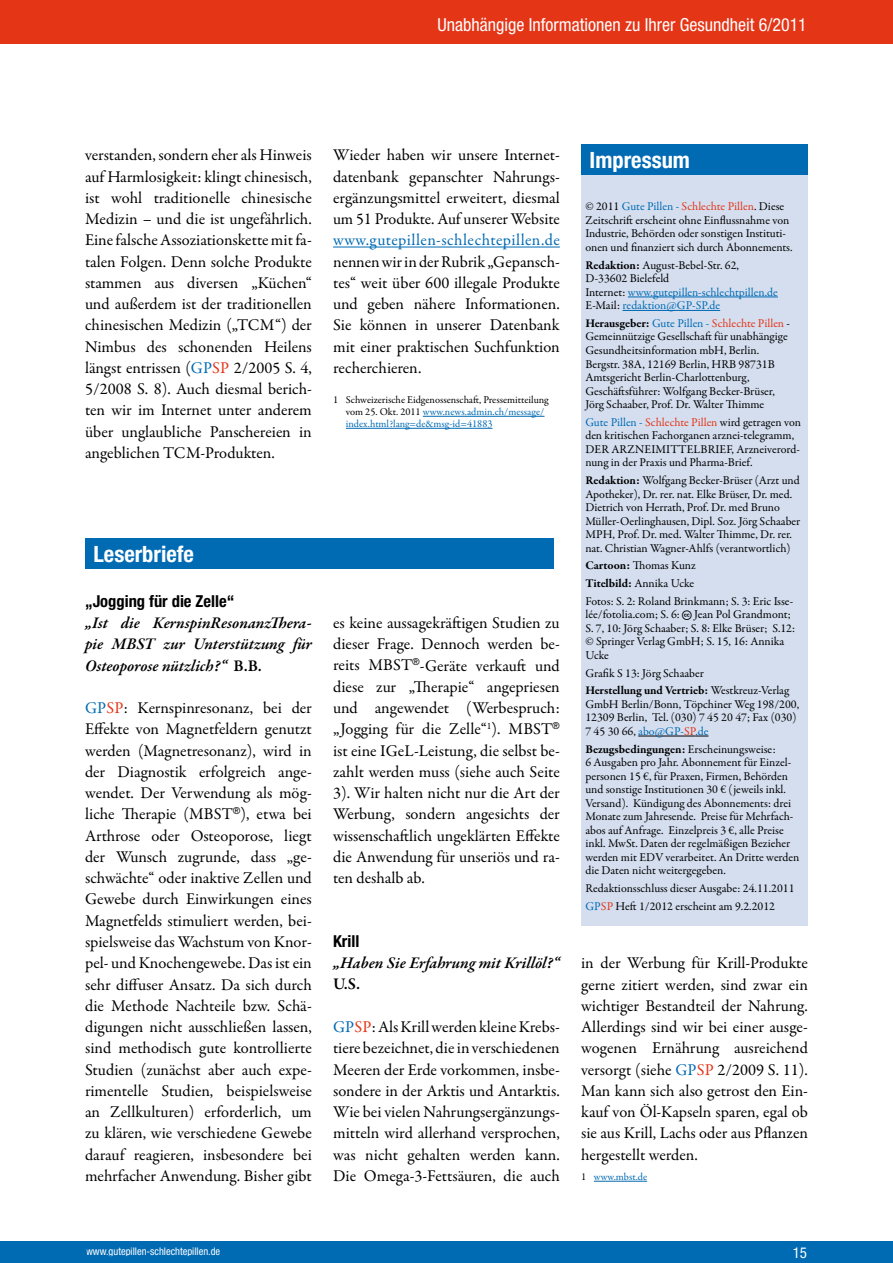
<style>
.page{position:relative;width:893px;height:1263px;background:#fff}
.page>*{position:absolute;margin:0;border:0;box-sizing:border-box;transform-origin:0 0}
.t1{font:700 condensed 22.5px "Helvetica Neue LT";color:#fff}
.t2{font:condensed 18px "Helvetica Neue LT";color:#fff}
.t3{font:16.5px/21.3px "Garamond Premr Pro";letter-spacing:-.005em;color:#000;text-align:justify}
.t4{font:italic 600 16.5px/21.3px "Garamond Premr Pro";letter-spacing:-.005em;color:#000;text-align:justify}
.t5{font:16.5px "Garamond Premr Pro";letter-spacing:.025em;color:#006ab3}
.t6{font:700 condensed 16.5px "Helvetica Neue LT";color:#000}
.t7{font:600 16.5px "Garamond Premr Pro";color:#000}
.t8{font:condensed 15px "Helvetica Neue LT";color:#fff}
.t9{font:12px/13.5px "Garamond Premr Pro";color:#000}
.t10{font:10.5px/12px "Garamond Premr Pro";color:#000}
.t11{font:condensed 10.5px "Helvetica Neue LT";color:#fff}
.t12{font:10.5px "Garamond Premr Pro";color:#006ab3}
.s1{color:#006ab3}
.s2{color:#e53517}
.s3{font-style:normal}
.s4{font-weight:700}
.s5{color:#000}
</style>
<div class="page">
<div style="left:0;top:0;width:893px;height:43px;background:#e53517"></div>
<div style="left:0;top:1241px;width:893px;height:22px;background:#006ab3"></div>
<div style="left:85px;top:538px;width:468px;height:30px;background:#006ab3"></div>
<div style="left:581px;top:175px;width:227px;height:751px;background:#d4deef"></div>
<hr style="left:628px;top:297px;width:150px;height:1px;background:#006ab3">
<hr style="left:622px;top:310px;width:98px;height:1px;background:#006ab3">
<hr style="left:638px;top:736px;width:46px;height:1px;background:#000">
<svg style="left:684px;top:736px;width:24px;height:1px"></svg>
<div style="left:581px;top:145px;width:227px;height:30px;background:#006ab3"></div>
<hr style="left:594px;top:1181px;width:53px;height:1px;background:#006ab3">
<hr style="left:333px;top:247px;width:227px;height:1px;background:#006ab3">
<hr style="left:423px;top:416px;width:121px;height:1px;background:#006ab3">
<hr style="left:346px;top:428px;width:147px;height:1px;background:#006ab3">
<p class="t2" style="left:437px;top:14px;width:371px">Unabhängige Informationen zu Ihrer Gesundheit 6/2011</p>
<p class="t3" style="left:85px;top:145px;width:228px">verstanden, sondern eher als Hinweis auf Harmlosigkeit: klingt chinesisch, ist wohl traditionelle chinesische Medizin – und die ist ungefährlich.<br>Eine falsche Assoziationskette mit fa&shy;talen Folgen. Denn solche Produkte stammen aus diversen „Küchen“ und außerdem ist der traditionellen chinesischen Medizin („TCM“) der Nimbus des schonenden Heilens längst entrissen (<span class="s1">GP</span><span class="s2">SP</span> 2/2005 S. 4, 5/2008 S. 8). Auch diesmal berich&shy;ten wir im Internet unter anderem über unglaubliche Panschereien in angeblichen TCM-Produkten.</p>
<p class="t3" style="left:333px;top:145px;width:228px">Wieder haben wir unsere Internet&shy;datenbank gepanschter Nahrungs&shy;ergänzungsmittel erweitert, diesmal um 51 Produkte. Auf unserer Website</p>
<p class="t5" style="left:333px;top:230px;width:228px">www.gutepillen-schlechtepillen.de</p>
<p class="t3" style="left:333px;top:251px;width:228px">nennen wir in der Rubrik „Gepansch&shy;tes“ weit über 600 illegale Produkte und geben nähere Informationen.<br>Sie können in unserer Datenbank mit einer praktischen Suchfunktion recherchieren.</p>
<p class="t10" style="left:346px;top:394px;width:204px;text-indent:-13px">1 Schweizerische Eidgenossenschaft, Pressemitteilung vom 25. Okt. 2011 <span class="s1">www.news.admin.ch/message/ index.html?lang=de&amp;msg-id=41883</span></p>
<h1 class="t1" style="left:94px;top:540px;width:102px">Leserbriefe</h1>
<p class="t6" style="left:85px;top:591px;width:151px">„Jogging für die Zelle“</p>
<p class="t4" style="left:85px;top:613px;width:228px">„Ist die KernspinResonanzThera&shy;pie MBST zur Unterstützung für Osteoporose nützlich?“ <span class="s3">B.B.</span></p>
<p class="t3" style="left:85px;top:698px;width:228px"><span class="s1">GP</span><span class="s2">SP</span>: Kernspinresonanz, bei der Effekte von Magnetfeldern genutzt werden (Magnetresonanz), wird in der Diagnostik erfolgreich ange&shy;wendet. Der Verwendung als mög&shy;liche Therapie (MBST<sup>®</sup>), etwa bei Arthrose oder Osteoporose, liegt der Wunsch zugrunde, dass „ge&shy;schwächte“ oder inaktive Zellen und Gewebe durch Einwirkungen eines Magnetfelds stimuliert werden, bei&shy;spielsweise das Wachstum von Knor&shy;pel- und Knochengewebe. Das ist ein sehr diffuser Ansatz. Da sich durch die Methode Nachteile bzw. Schä&shy;digungen nicht ausschließen lassen, sind methodisch gute kontrollierte Studien (zunächst aber auch expe&shy;rimentelle Studien, beispielsweise an Zellkulturen) erforderlich, um zu klären, wie verschiedene Gewebe darauf reagieren, insbesondere bei mehrfacher Anwendung. Bisher gibt</p>
<p class="t3" style="left:333px;top:612px;width:228px">es keine aussagekräftigen Studien zu dieser Frage. Dennoch werden be&shy;reits MBST<sup>®</sup>-Geräte verkauft und diese zur „Therapie“ angepriesen und angewendet (Werbespruch: „Jogging für die Zelle“<sup>1</sup>). MBST<sup>® </sup>ist eine IGeL-Leistung, die selbst be&shy;zahlt werden muss (siehe auch Seite 3). Wir halten nicht nur die Art der Werbung, sondern angesichts der wissenschaftlich ungeklärten Effekte die Anwendung für unseriös und ra&shy;ten deshalb ab.</p>
<p class="t6" style="left:333px;top:931px;width:28px">Krill</p>
<p class="t4" style="left:333px;top:953px;width:228px">„Haben Sie Erfahrung mit Krillöl?“</p>
<p class="t7" style="left:333px;top:974px;width:29px">U.S.</p>
<p class="t3" style="left:333px;top:1016px;width:228px"><span class="s1">GP</span><span class="s2">SP</span>: Als Krill werden kleine Krebs&shy;tiere bezeichnet, die in verschiedenen Meeren der Erde vorkommen, insbe&shy;sondere in der Arktis und Antarktis.<br>Wie bei vielen Nahrungsergänzungs&shy;mitteln wird allerhand versprochen, was nicht gehalten werden kann.<br>Die Omega-3-Fettsäuren, die auch</p>
<h1 class="t1" style="left:590px;top:147px;width:102px">Impressum</h1>
<p class="t9" style="left:585px;top:200px;width:209px">© 2011 <span class="s1">Gute Pillen -</span> <span class="s2">Schlechte Pillen</span>. Diese Zeitschrift erscheint ohne Einflussnahme von Industrie, Behörden oder sonstigen Instituti&shy;onen und finanziert sich durch Abonnements.</p>
<p class="t9" style="left:585px;top:258px;width:194px"><span class="s4">Redaktion:</span> August-Bebel-Str. 62, D-‑33602 Bielefeld<br>Internet: <span class="s1">www.gutepillen-schlechtpillen.de </span>E-Mail: <span class="s1">redaktion@GP-SP.de</span></p>
<p class="t9" style="left:585px;top:317px;width:206px"><span class="s4">Herausgeber:</span> <span class="s1">Gute Pillen -</span> <span class="s2">Schlechte Pillen</span> - Gemeinnützige Gesellschaft für unabhängige Gesundheitsinformation mbH, Berlin.<br>Bergstr. 38A, 12169 Berlin, HRB 98731B Amtsgericht Berlin-Charlottenburg, Geschäftsführer: Wolfgang Becker-Brüser, Jörg Schaaber, Prof. Dr. Walter Thimme</p>
<p class="t9" style="left:585px;top:415px;width:217px"><span class="s1">Gute Pillen -</span> <span class="s2">Schlechte Pillen</span> wird getragen von den kritischen Fachorganen arznei-telegramm, DER ARZNEIMITTELBRIEF, Arzneiverord&shy;nung in der Praxis und Pharma-Brief.</p>
<p class="t9" style="left:585px;top:474px;width:216px"><span class="s4">Redaktion:</span> Wolfgang Becker-Brüser (Arzt und Apotheker), Dr. rer. nat. Elke Brüser, Dr. med.<br>Dietrich von Herrath, Prof. Dr. med Bruno Müller-Oerlinghausen, Dipl. Soz. Jörg Schaaber MPH, Prof. Dr. med. Walter Thimme, Dr. rer. nat. Christian Wagner-Ahlfs (verantwortlich)</p>
<p class="t9" style="left:585px;top:557px;width:209px;line-height:17.7px"><span class="s4">Cartoon:</span> Thomas Kunz<br><span class="s4">Titelbild:</span> Annika Ucke<br>Fotos: S. 2: Roland Brinkmann; S. 3: Eric Isse-</p>
<p class="t9" style="left:585px;top:608px;width:211px">lée/fotolia.com; S. 6: Jean Pol Grandmont; S. 7, 10: Jörg Schaaber; S. 8: Elke Brüser; S.12: © Springer Verlag GmbH; S. 15, 16: Annika Ucke</p>
<p class="t9" style="left:585px;top:664px;width:205px;line-height:17.7px">Grafik S 13: Jörg Schaaber<br><span class="s4">Herstellung und Vertrieb:</span> Westkreuz-Verlag</p>
<p class="t9" style="left:585px;top:697px;width:215px">GmbH Berlin/Bonn, Töpchiner Weg 198/200,<br>12309 Berlin, Tel. (030) 7 45 20 47; Fax (030)<br>7 45 30 66, <span class="s1">abo@GP-</span><span class="s2">SP</span><span class="s1">.de</span></p>
<p class="t9" style="left:585px;top:742px;width:215px"><span class="s4">Bezugsbedingungen:</span> Erscheinungsweise:<br>6 Ausgaben pro Jahr. Abonnement für Einzel&shy;personen 15 €, für Praxen, Firmen, Behörden und sonstige Institutionen 30 € (jeweils inkl.<br>Versand). Kündigung des Abonnements: drei Monate zum Jahresende. Preise für Mehrfach&shy;abos auf Anfrage. Einzelpreis 3 €, alle Preise inkl. MwSt. Daten der regelmäßigen Bezieher werden mit EDV verarbeitet. An Dritte werden die Daten nicht weitergegeben.</p>
<p class="t9" style="left:585px;top:879px;width:211px;line-height:17.7px">Redaktionsschluss dieser Ausgabe: 24.11.2011<br><span class="s1">GP</span><span class="s2">SP</span> Heft 1/2012 erscheint am 9.2.2012</p>
<p class="t3" style="left:581px;top:953px;width:228px">in der Werbung für Krill-Produkte gerne zitiert werden, sind zwar ein wichtiger Bestandteil der Nahrung.<br>Allerdings sind wir bei einer ausge&shy;wogenen Ernährung ausreichend versorgt (siehe <span class="s1">GP</span><span class="s2">SP</span> 2/2009 S. 11).<br>Man kann sich also getrost den Ein&shy;kauf von Öl-Kapseln sparen, egal ob sie aus Krill, Lachs oder aus Pflanzen hergestellt werden.</p>
<p class="t12" style="left:581px;top:1170px;width:68px"><span class="s5">1</span> www.mbst.de</p>
<p class="t11" style="left:86px;top:1245px;width:136px">www.gutepillen-schlechtepillen.de</p>
<p class="t8" style="left:793px;top:1244px;width:16px">15</p>
</div>
